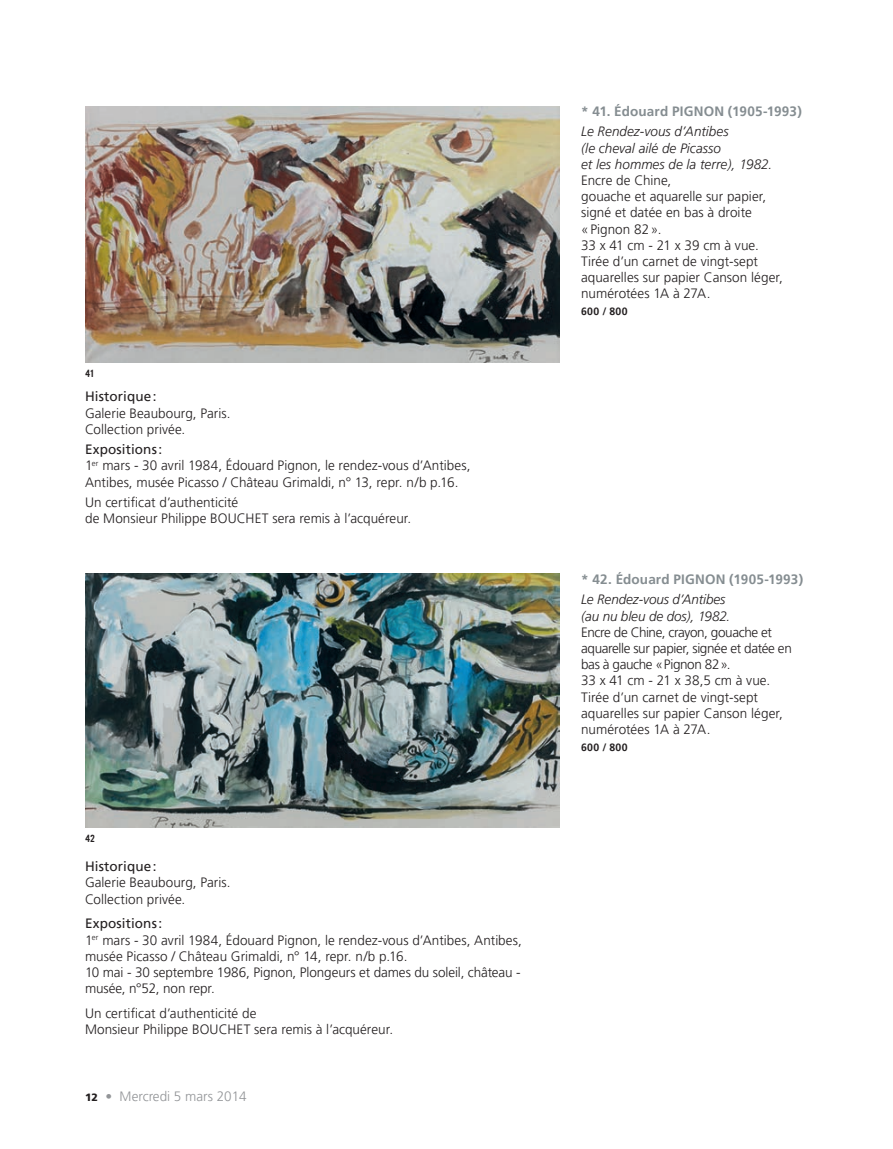
<style>
.page{position:relative;width:893px;height:1149px;background:#fff}
.page>*{position:absolute;margin:0;border:0;box-sizing:border-box;transform-origin:0 0}
.t1{font:300 13.5px/16.2px "Frutiger";color:#231f20}
.t2{font:300 13.5px/16.2px "Frutiger";letter-spacing:-.02em;color:#231f20}
.t3{font:italic 300 13.5px/16.2px "Frutiger";color:#231f20}
.t4{font:700 13.5px "Frutiger";letter-spacing:.015em;color:#858d91}
.t5{font:13.5px "Frutiger";letter-spacing:.005em;color:#231f20}
.t6{font:300 13.5px "Frutiger";color:#939598}
.t7{font:700 10.5px "Frutiger";letter-spacing:.04em;color:#231f20}
.t8{font:9px "Ultramagnetic";color:#231f20}
.s1{font-weight:400}
.s2{font-weight:900;font-size:10.5px;color:#231f20}
</style>
<div class="page">
<img style="left:85px;top:106px;width:475px;height:256px">
<img style="left:85px;top:574px;width:475px;height:253px">
<p class="t8" style="left:85px;top:367px;width:10px">41</p>
<p class="t5" style="left:85px;top:388px;width:73px">Historique :</p>
<p class="t1" style="left:85px;top:405px;width:147px">Galerie Beaubourg, Paris.<br>Collection privée.</p>
<p class="t1" style="left:85px;top:441px;width:387px"><span class="s1">Expositions :<br></span>1<sup>er</sup> mars - 30 avril 1984, Édouard Pignon, le rendez-vous d’Antibes,<br>Antibes, musée Picasso / Château Grimaldi, n° 13, repr. n/b p.16.</p>
<p class="t1" style="left:85px;top:494px;width:328px">Un certificat d’authenticité<br>de Monsieur Philippe BOUCHET sera remis à l’acquéreur.</p>
<p class="t8" style="left:85px;top:832px;width:12px">42</p>
<p class="t5" style="left:85px;top:858px;width:73px">Historique :</p>
<p class="t1" style="left:85px;top:874px;width:147px">Galerie Beaubourg, Paris.<br>Collection privée.</p>
<p class="t1" style="left:85px;top:915px;width:438px"><span class="s1">Expositions :<br></span>1<sup>er</sup> mars - 30 avril 1984, Édouard Pignon, le rendez-vous d’Antibes, Antibes, musée Picasso / Château Grimaldi, n° 14, repr. n/b p.16.<br>10 mai - 30 septembre 1986, Pignon, Plongeurs et dames du soleil, château - musée, n°52, non repr.</p>
<p class="t1" style="left:85px;top:1004px;width:310px">Un certificat d’authenticité de<br>Monsieur Philippe BOUCHET sera remis à l’acquéreur.</p>
<p class="t6" style="left:85px;top:1088px;width:163px"><span class="s2">12</span> • Mercredi 5 mars 2014</p>
<p class="t4" style="left:581px;top:103px;width:222px">* 41. Édouard PIGNON (1905-1993)</p>
<p class="t3" style="left:581px;top:124px;width:192px">Le Rendez-vous d’Antibes<br>(le cheval ailé de Picasso<br>et les hommes de la terre), 1982.</p>
<p class="t1" style="left:581px;top:172px;width:203px">Encre de Chine,<br>gouache et aquarelle sur papier, signé et datée en bas à droite<br>« Pignon 82 ».<br>33 x 41 cm - 21 x 39 cm à vue.<br>Tirée d’un carnet de vingt-sept aquarelles sur papier Canson léger, numérotées 1A à 27A.</p>
<p class="t7" style="left:581px;top:305px;width:48px">600 / 800</p>
<p class="t4" style="left:581px;top:571px;width:224px">* 42. Édouard PIGNON (1905-1993)</p>
<p class="t3" style="left:581px;top:591px;width:151px">Le Rendez-vous d’Antibes (au nu bleu de dos), 1982.</p>
<p class="t2" style="left:581px;top:624px;width:212px">Encre de Chine, crayon, gouache et aquarelle sur papier, signée et datée en bas à gauche «Pignon 82».<br>33 x 41 cm - 21 x 38,5 cm à vue.<br>Tirée d’un carnet de vingt-sept aquarelles sur papier Canson léger, numérotées 1A à 27A.</p>
<p class="t7" style="left:581px;top:741px;width:48px">600 / 800</p>
</div>
